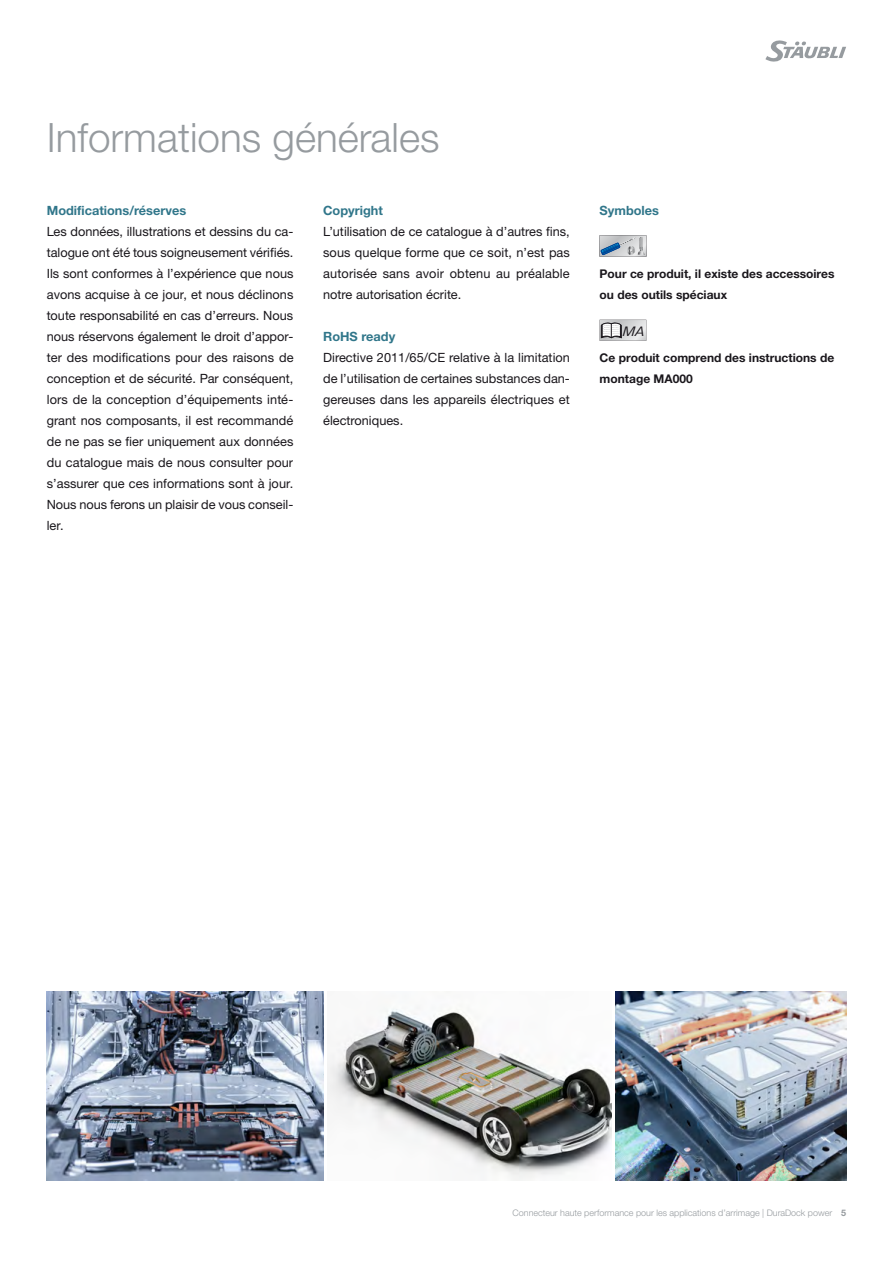
<style>
.page{position:relative;width:893px;height:1263px;background:#fff}
.page>*{position:absolute;margin:0;border:0;box-sizing:border-box;transform-origin:0 0}
.Headline_Inside_FR{font:300 40.5px "Helvetica Neue LTW1 G";color:#969b9f}
.t1{font:italic 13.2px "Linotype Univers 431";color:#1a171c}
.RunningText_Inside_F{font:12.75px/21px "Helvetica Neue LTW1 G";color:#1a171c;text-align:justify}
.SubHeadRunningText_I{font:700 12.75px "Helvetica Neue LTW1 G";color:#30768a}
.Assembly_instruction{font:700 12px/21px "Helvetica Neue LTW1 G";color:#1a171c}
.t2{font:300 9px "Helvetica Neue LTW1 G";color:#969b9f}
.s1{font-weight:700}
</style>
<div class="page">
<svg style="left:765px;top:40px;width:81px;height:22px"></svg>
<img style="left:47px;top:992px;width:276px;height:189px">
<img style="left:616px;top:992px;width:230px;height:189px">
<img style="left:327px;top:1007px;width:284px;height:174px">
<svg style="left:600px;top:235px;width:46px;height:21px"></svg>
<svg style="left:600px;top:320px;width:46px;height:21px"></svg>
<p class="Headline_Inside_FR" style="left:47px;top:113px;width:394px">Informations générales</p>
<p class="SubHeadRunningText_I" style="left:47px;top:202px;width:141px">Modifications/réserves</p>
<p class="RunningText_Inside_F" style="left:47px;top:221px;width:248px">Les données, illustrations et dessins du ca&shy;talogue ont été tous soigneusement vérifiés.<br>Ils sont conformes à l’expérience que nous avons acquise à ce jour, et nous déclinons toute responsabilité en cas d’erreurs. Nous nous réservons également le droit d’appor&shy;ter des modifications pour des raisons de conception et de sécurité. Par conséquent, lors de la conception d’équipements inté&shy;grant nos composants, il est recommandé de ne pas se fier uniquement aux données du catalogue mais de nous consulter pour s’assurer que ces informations sont à jour.<br>Nous nous ferons un plaisir de vous conseil&shy;ler.</p>
<p class="SubHeadRunningText_I" style="left:323px;top:202px;width:61px">Copyright</p>
<p class="RunningText_Inside_F" style="left:323px;top:221px;width:248px">L’utilisation de ce catalogue à d’autres fins, sous quelque forme que ce soit, n’est pas autorisée sans avoir obtenu au préalable notre autorisation écrite.</p>
<p class="SubHeadRunningText_I" style="left:323px;top:328px;width:74px">RoHS ready</p>
<p class="RunningText_Inside_F" style="left:323px;top:347px;width:248px">Directive 2011/65/CE relative à la limitation de l’utilisation de certaines substances dan&shy;gereuses dans les appareils électriques et électroniques.</p>
<p class="SubHeadRunningText_I" style="left:600px;top:202px;width:61px">Symboles</p>
<p class="Assembly_instruction" style="left:600px;top:263px;width:237px">Pour ce produit, il existe des accessoires ou des outils spéciaux</p>
<p class="t1" style="left:623px;top:324px;width:24px">MA</p>
<p class="Assembly_instruction" style="left:600px;top:347px;width:236px">Ce produit comprend des instructions de montage MA000</p>
<p class="t2" style="left:512px;top:1207px;width:335px">Connecteur haute performance pour les applications d’arrimage | DuraDock power <span class="s1">5</span></p>
</div>
